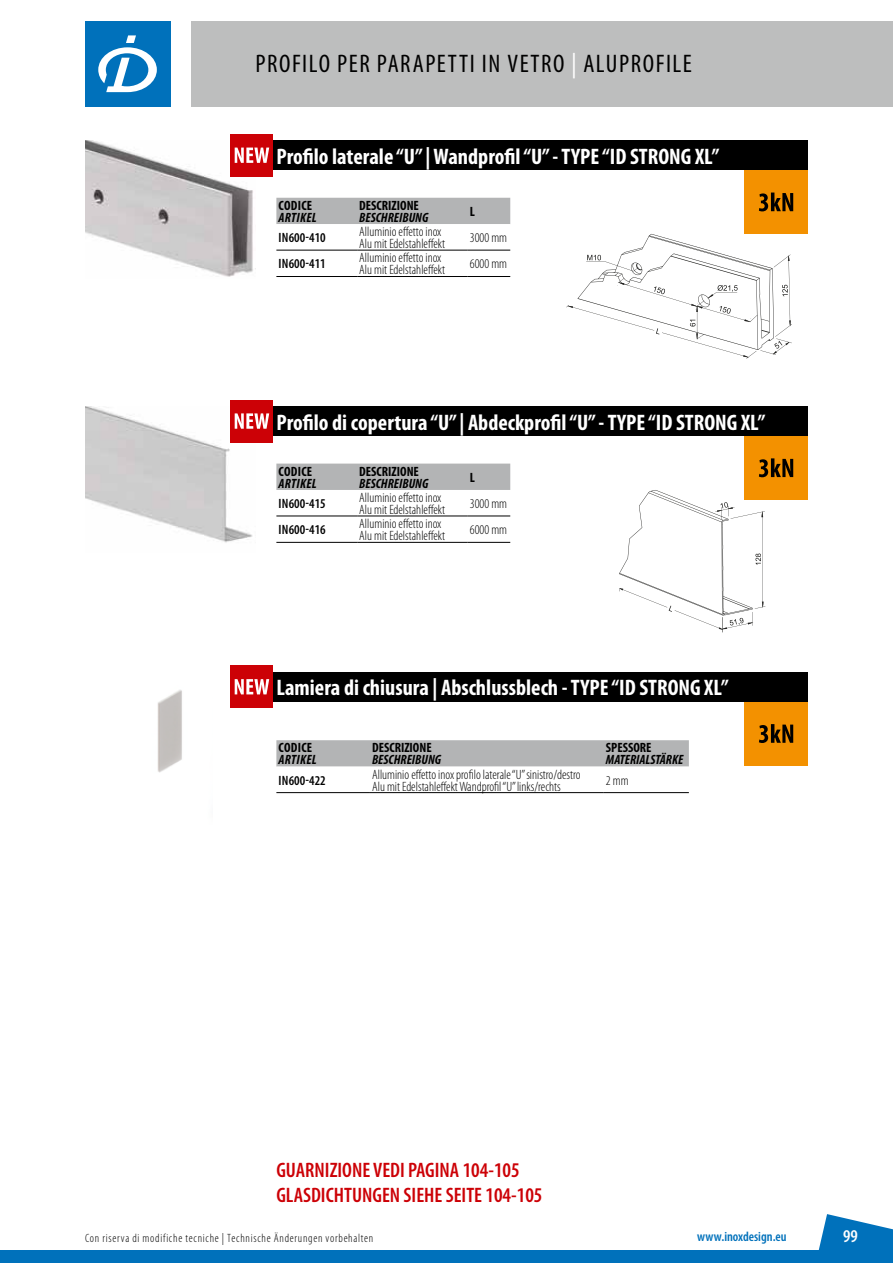
<style>
.page{position:relative;width:893px;height:1263px;background:#fff}
.page>*{position:absolute;margin:0;border:0;box-sizing:border-box;transform-origin:0 0}
.t1{font:condensed 25.5px "Myriad Pro";letter-spacing:.06em;color:#000}
.t2{font:700 condensed 22.5px "Myriad Pro";color:#fff}
.t3{font:600 condensed 21px/25.5px "Myriad Pro";color:#cc0106}
.t4{font:600 condensed 18px "Myriad Pro";color:#fff}
.t5{font:300 condensed 13.5px/12px "Myriad Pro";color:#000}
.t6{font:700 condensed 13.5px "Myriad Pro";color:#000}
.t7{font:italic 700 condensed 13.5px "Myriad Pro";color:#000}
.t8{font:600 condensed 13.5px "Myriad Pro";color:#000}
.t9{font:italic 700 condensed 13.5px "Myriad Pro";letter-spacing:.02em;color:#000}
.t10{font:600 condensed 13.5px "Myriad Pro";color:#0071bb}
.t11{font:300 condensed 12px "Myriad Pro";letter-spacing:.06em;color:#000}
.s1{color:#fff}
</style>
<div class="page">
<svg style="left:818px;top:1214px;width:75px;height:36px"></svg>
<div style="left:191px;top:21px;width:702px;height:85px;background:#bdbebe"></div>
<div style="left:0;top:1250px;width:893px;height:13px;background:#0071bb"></div>
<div style="left:85px;top:21px;width:85px;height:85px;background:#0071bb"></div>
<svg style="left:98px;top:35px;width:59px;height:57px"></svg>
<div style="left:255px;top:140px;width:553px;height:30px;background:#000"></div>
<div style="left:255px;top:406px;width:553px;height:30px;background:#000"></div>
<svg style="left:276px;top:198px;width:234px;height:52px"></svg>
<hr style="left:276px;top:250px;width:81px;height:1px;background:#000">
<hr style="left:276px;top:276px;width:81px;height:1px;background:#000">
<hr style="left:357px;top:250px;width:111px;height:1px;background:#000">
<hr style="left:468px;top:250px;width:42px;height:1px;background:#000">
<hr style="left:357px;top:276px;width:111px;height:1px;background:#000">
<hr style="left:468px;top:276px;width:42px;height:1px;background:#000">
<svg style="left:276px;top:464px;width:234px;height:78px"></svg>
<hr style="left:276px;top:516px;width:81px;height:1px;background:#000">
<hr style="left:276px;top:542px;width:81px;height:1px;background:#000">
<hr style="left:357px;top:516px;width:111px;height:1px;background:#000">
<hr style="left:468px;top:516px;width:42px;height:1px;background:#000">
<hr style="left:357px;top:542px;width:111px;height:1px;background:#000">
<hr style="left:468px;top:542px;width:42px;height:1px;background:#000">
<img style="left:85px;top:140px;width:170px;height:137px">
<img style="left:85px;top:406px;width:170px;height:137px">
<div style="left:744px;top:170px;width:64px;height:64px;background:#f39100"></div>
<svg style="left:759px;top:193px;width:34px;height:18px"></svg>
<div style="left:744px;top:436px;width:64px;height:64px;background:#f39100"></div>
<svg style="left:759px;top:458px;width:34px;height:19px"></svg>
<div style="left:744px;top:702px;width:64px;height:63px;background:#f39100"></div>
<svg style="left:759px;top:724px;width:34px;height:19px"></svg>
<div style="left:255px;top:672px;width:553px;height:30px;background:#000"></div>
<img style="left:157px;top:690px;width:25px;height:83px">
<svg style="left:276px;top:740px;width:413px;height:27px;background:#b5b6b7"></svg>
<hr style="left:276px;top:792px;width:94px;height:1px;background:#000">
<hr style="left:370px;top:792px;width:234px;height:1px;background:#000">
<hr style="left:604px;top:792px;width:85px;height:1px;background:#000">
<svg style="left:566px;top:234px;width:226px;height:125px"></svg>
<svg style="left:619px;top:490px;width:146px;height:142px"></svg>
<div style="left:231px;top:134px;width:42px;height:42px;background:#cc0106"></div>
<svg style="left:235px;top:148px;width:34px;height:15px"></svg>
<div style="left:231px;top:400px;width:42px;height:42px;background:#cc0106"></div>
<svg style="left:235px;top:413px;width:34px;height:16px"></svg>
<div style="left:231px;top:665px;width:42px;height:43px;background:#cc0106"></div>
<svg style="left:235px;top:679px;width:34px;height:15px"></svg>
<h1 class="t1" style="left:255px;top:48px;width:438px">PROFILO PER PARAPETTI IN VETRO <span class="s1">|</span> ALUPROFILE</h1>
<h2 class="t2" style="left:276px;top:142px;width:444px">Profilo laterale “U” | Wandprofil “U” - TYPE “ID STRONG XL”</h2>
<p class="t6" style="left:279px;top:197px;width:35px">CODICE</p>
<p class="t9" style="left:279px;top:209px;width:39px">ARTIKEL</p>
<p class="t6" style="left:359px;top:197px;width:61px">DESCRIZIONE</p>
<p class="t7" style="left:359px;top:209px;width:71px">BESCHREIBUNG</p>
<p class="t6" style="left:470px;top:203px;width:7px">L</p>
<p class="t8" style="left:279px;top:229px;width:49px">IN600-410</p>
<p class="t5" style="left:359px;top:226px;width:87px">Alluminio effetto inox<br>Alu mit Edelstahleffekt</p>
<p class="t5" style="left:470px;top:232px;width:39px">3000 mm</p>
<p class="t8" style="left:279px;top:256px;width:49px">IN600-411</p>
<p class="t5" style="left:359px;top:252px;width:87px">Alluminio effetto inox<br>Alu mit Edelstahleffekt</p>
<p class="t5" style="left:470px;top:258px;width:39px">6000 mm</p>
<h2 class="t2" style="left:276px;top:408px;width:490px">Profilo di copertura “U” | Abdeckprofil “U” - TYPE “ID STRONG XL”</h2>
<p class="t6" style="left:279px;top:463px;width:35px">CODICE</p>
<p class="t9" style="left:279px;top:475px;width:39px">ARTIKEL</p>
<p class="t6" style="left:359px;top:463px;width:61px">DESCRIZIONE</p>
<p class="t7" style="left:359px;top:475px;width:71px">BESCHREIBUNG</p>
<p class="t6" style="left:470px;top:469px;width:7px">L</p>
<p class="t8" style="left:279px;top:495px;width:49px">IN600-415</p>
<p class="t5" style="left:359px;top:492px;width:87px">Alluminio effetto inox<br>Alu mit Edelstahleffekt</p>
<p class="t5" style="left:470px;top:498px;width:39px">3000 mm</p>
<p class="t8" style="left:279px;top:521px;width:49px">IN600-416</p>
<p class="t5" style="left:359px;top:518px;width:87px">Alluminio effetto inox<br>Alu mit Edelstahleffekt</p>
<p class="t5" style="left:470px;top:524px;width:39px">6000 mm</p>
<h2 class="t2" style="left:276px;top:674px;width:454px">Lamiera di chiusura | Abschlussblech - TYPE “ID STRONG XL”</h2>
<p class="t6" style="left:279px;top:739px;width:35px">CODICE</p>
<p class="t9" style="left:279px;top:751px;width:39px">ARTIKEL</p>
<p class="t6" style="left:372px;top:739px;width:61px">DESCRIZIONE</p>
<p class="t7" style="left:372px;top:751px;width:71px">BESCHREIBUNG</p>
<p class="t6" style="left:606px;top:739px;width:47px">SPESSORE</p>
<p class="t7" style="left:606px;top:751px;width:79px">MATERIALSTÄRKE</p>
<p class="t8" style="left:279px;top:772px;width:49px">IN600-422</p>
<p class="t5" style="left:372px;top:768px;width:210px">Alluminio effetto inox profilo laterale “U” sinistro/destro<br>Alu mit Edelstahleffekt Wandprofil “U” links/rechts</p>
<p class="t5" style="left:606px;top:774px;width:24px">2 mm</p>
<h3 class="t3" style="left:276px;top:1156px;width:268px">GUARNIZIONE VEDI PAGINA 104-105<br>GLASDICHTUNGEN SIEHE SEITE 104-105</h3>
<p class="t11" style="left:85px;top:1232px;width:290px">Con riserva di modifiche tecniche | Technische Änderungen vorbehalten</p>
<p class="t10" style="left:697px;top:1228px;width:91px">www.inoxdesign.eu</p>
<h3 class="t4" style="left:843px;top:1225px;width:16px">99</h3>
</div>
